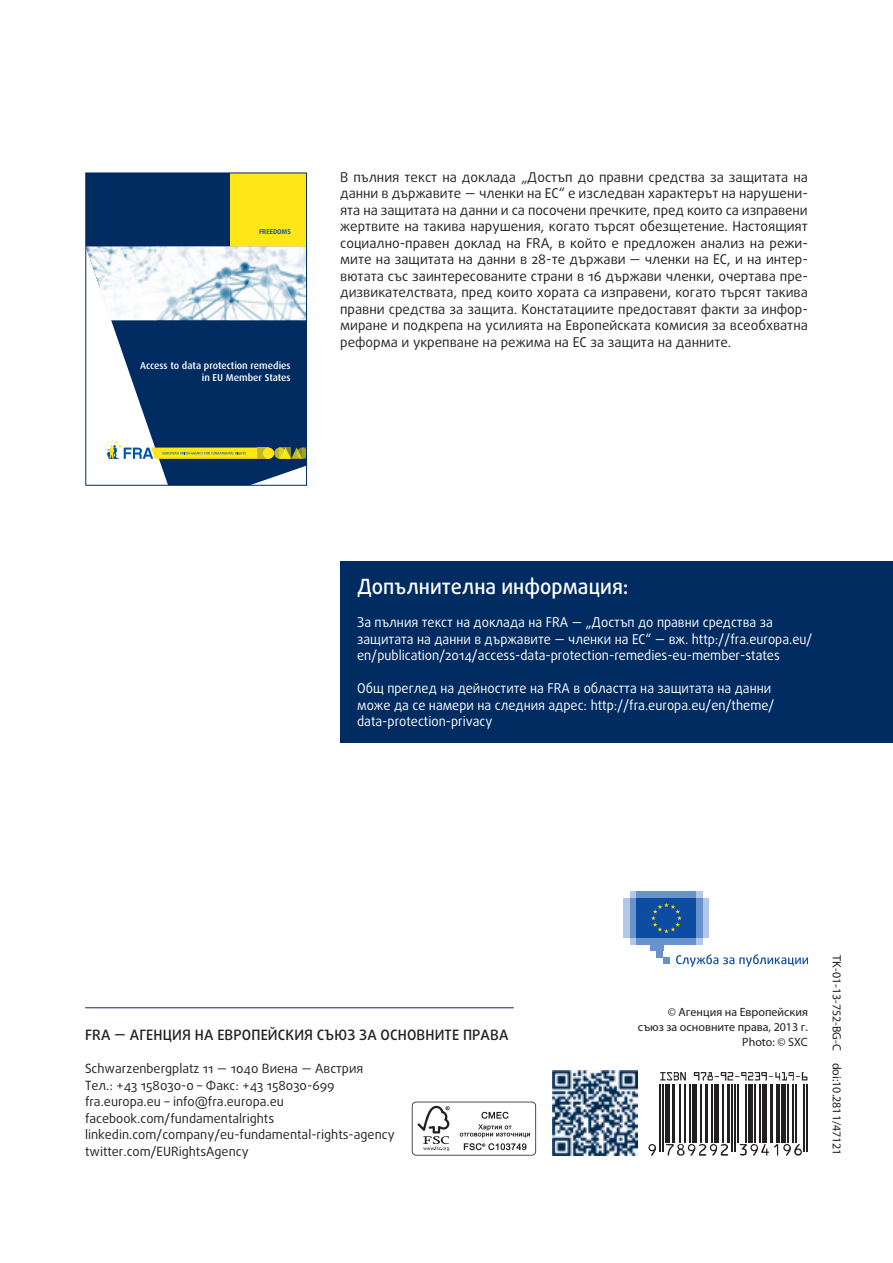
<style>
.page{position:relative;width:893px;height:1263px;background:#fff}
.page>*{position:absolute;margin:0;border:0;box-sizing:border-box;transform-origin:0 0}
.special_further_titl{font:500 21px "Daxline Pro";letter-spacing:.005em;color:#fff;scale:.95 1}
.body_text{font:500 14.25px "Daxline Pro";letter-spacing:.01em;color:#231f20}
.body_text-2{font:13.5px/16.5px "Daxline Pro";color:#231f20;text-align:justify}
.special_further_body{font:13.5px/16.5px "Daxline Pro";color:#fff;scale:.95 1}
.body_text-3{font:12.75px "Daxline Pro";color:#231f20}
.t1{font:12px/15px "Myriad Pro";color:#231f20;text-align:right}
.t2{font:500 10.05px/12px "Dax";color:#fff;text-align:right}
.t3{font:700 6.75px "Daxline Pro";color:#0155a5}
</style>
<div class="page">
<svg style="left:630px;top:938px;width:73px;height:6px"></svg>
<svg style="left:630px;top:892px;width:73px;height:6px"></svg>
<div style="left:637px;top:892px;width:59px;height:6px;background:#6892cc"></div>
<div style="left:637px;top:938px;width:59px;height:6px;background:#6892cc"></div>
<div style="left:696px;top:898px;width:7px;height:40px;background:#6892cc"></div>
<div style="left:703px;top:898px;width:6px;height:40px;background:#b3c8e5"></div>
<div style="left:630px;top:898px;width:7px;height:40px;background:#6892cc"></div>
<div style="left:624px;top:898px;width:6px;height:40px;background:#b3c8e5"></div>
<div style="left:650px;top:938px;width:13px;height:13px;background:#6892cc"></div>
<div style="left:656px;top:938px;width:7px;height:19px;background:#6892cc"></div>
<div style="left:663px;top:957px;width:7px;height:7px;background:#6892cc"></div>
<div style="left:637px;top:898px;width:59px;height:40px;background:#0d4da1"></div>
<svg style="left:651px;top:903px;width:31px;height:30px"></svg>
<svg style="left:676px;top:954px;width:132px;height:13px"></svg>
<hr style="left:85px;top:1007px;width:429px;height:1px;background:#002c62">
<img style="left:553px;top:1070px;width:85px;height:85px">
<svg style="left:111px;top:320px;width:194px;height:164px;background:#264c79"></svg>
<div style="left:86px;top:173px;width:221px;height:74px;background:#002c62"></div>
<div style="left:230px;top:173px;width:77px;height:74px;background:#ffe616"></div>
<svg style="left:274px;top:448px;width:11px;height:11px"></svg>
<div style="left:257px;top:448px;width:12px;height:11px;background:#bfb729"></div>
<div style="left:263px;top:448px;width:11px;height:11px;background:#ffe616;border-radius:50%"></div>
<svg style="left:291px;top:448px;width:11px;height:11px"></svg>
<svg style="left:280px;top:448px;width:11px;height:11px"></svg>
<div style="left:302px;top:448px;width:5px;height:11px;background:#9e9f32"></div>
<svg style="left:105px;top:440px;width:152px;height:19px"></svg>
<svg style="left:87px;top:247px;width:218px;height:73px"></svg>
<svg style="left:156px;top:247px;width:74px;height:73px;fill:#f5f8f9"></svg>
<div style="left:85px;top:173px;width:222px;height:313px;border:1px solid #002c62"></div>
<div style="left:340px;top:561px;width:553px;height:182px;background:#002c62"></div>
<hr style="left:659px;top:1084px;width:2px;height:68px;background:#231f20">
<hr style="left:663px;top:1084px;width:1px;height:68px;background:#231f20">
<div style="left:665px;top:1084px;width:5px;height:58px;background:#231f20"></div>
<hr style="left:672px;top:1084px;width:3px;height:58px;background:#231f20">
<hr style="left:680px;top:1084px;width:1px;height:58px;background:#231f20">
<hr style="left:685px;top:1084px;width:1px;height:58px;background:#231f20">
<hr style="left:689px;top:1084px;width:1px;height:58px;background:#231f20">
<div style="left:692px;top:1084px;width:5px;height:58px;background:#231f20"></div>
<hr style="left:700px;top:1084px;width:1px;height:58px;background:#231f20">
<hr style="left:705px;top:1084px;width:2px;height:58px;background:#231f20">
<hr style="left:711px;top:1084px;width:1px;height:58px;background:#231f20">
<hr style="left:714px;top:1084px;width:4px;height:58px;background:#231f20">
<hr style="left:722px;top:1084px;width:1px;height:58px;background:#231f20">
<hr style="left:727px;top:1084px;width:3px;height:58px;background:#231f20">
<hr style="left:731px;top:1084px;width:2px;height:68px;background:#231f20">
<hr style="left:734px;top:1084px;width:2px;height:68px;background:#231f20">
<hr style="left:738px;top:1084px;width:1px;height:58px;background:#231f20">
<hr style="left:745px;top:1084px;width:2px;height:58px;background:#231f20">
<div style="left:748px;top:1084px;width:5px;height:58px;background:#231f20"></div>
<hr style="left:755px;top:1084px;width:1px;height:58px;background:#231f20">
<hr style="left:759px;top:1084px;width:2px;height:58px;background:#231f20">
<div style="left:762px;top:1084px;width:5px;height:58px;background:#231f20"></div>
<hr style="left:770px;top:1084px;width:3px;height:58px;background:#231f20">
<hr style="left:776px;top:1084px;width:4px;height:58px;background:#231f20">
<div style="left:781px;top:1084px;width:5px;height:58px;background:#231f20"></div>
<hr style="left:787px;top:1084px;width:2px;height:58px;background:#231f20">
<hr style="left:792px;top:1084px;width:2px;height:58px;background:#231f20">
<hr style="left:795px;top:1084px;width:2px;height:58px;background:#231f20">
<hr style="left:803px;top:1084px;width:2px;height:68px;background:#231f20">
<hr style="left:806px;top:1084px;width:2px;height:68px;background:#231f20">
<svg style="left:648px;top:1144px;width:8px;height:11px"></svg>
<svg style="left:666px;top:1144px;width:62px;height:11px"></svg>
<svg style="left:740px;top:1144px;width:62px;height:11px"></svg>
<svg style="left:660px;top:1072px;width:26px;height:8px"></svg>
<svg style="left:694px;top:1072px;width:113px;height:8px"></svg>
<svg style="left:412px;top:1102px;width:124px;height:53px"></svg>
<p class="t3" style="left:259px;top:227px;width:33px">FREEDOMS</p>
<p class="t2" style="left:140px;top:359px;width:152px">Access to data protection remedies in EU Member States</p>
<p class="body_text-2" style="left:340px;top:169px;width:469px">В пълния текст на доклада „Достъп до правни средства за защитата на данни в държавите — членки на ЕС“ е изследван характерът на нарушени‑ ята на защитата на данни и са посочени пречките, пред които са изправени жертвите на такива нарушения, когато търсят обезщетение. Настоящият социално‑правен доклад на FRA, в който е предложен анализ на режи‑ мите на защитата на данни в 28-те държави — членки на ЕС, и на интер‑ вютата със заинтересованите страни в 16 държави членки, очертава пре‑ дизвикателствата, пред които хората са изправени, когато търсят такива правни средства за защита. Констатациите предоставят факти за инфор‑ миране и подкрепа на усилията на Европейската комисия за всеобхватна реформа и укрепване на режима на ЕС за защита на данните.</p>
<p class="special_further_titl" style="left:357px;top:573px;width:287px">Допълнителна информация:</p>
<p class="special_further_body" style="left:357px;top:614px;width:481px">За пълния текст на доклада на FRA — „Достъп до правни средства за защитата на данни в държавите — членки на ЕС“ — вж. http://fra.europa.eu/ en/publication/2014/access‑data‑protection‑remedies‑eu‑member‑states</p>
<p class="special_further_body" style="left:357px;top:680px;width:441px">Общ преглед на дейностите на FRA в областта на защитата на данни може да се намери на следния адрес: http://fra.europa.eu/en/theme/ data‑protection‑privacy</p>
<p class="body_text" style="left:85px;top:1025px;width:425px">FRA — АГЕНЦИЯ НА ЕВРОПЕЙСКИЯ СЪЮЗ ЗА ОСНОВНИТЕ ПРАВА</p>
<p class="body_text-3" style="left:85px;top:1060px;width:280px">Schwarzenbergplatz 11 — 1040 Виена — Австрия</p>
<p class="body_text-3" style="left:85px;top:1076px;width:251px">Тел.: +43 158030-0 – Факс: +43 158030-699</p>
<p class="body_text-3" style="left:85px;top:1093px;width:200px">fra.europa.eu – info@fra.europa.eu</p>
<p class="body_text-3" style="left:85px;top:1109px;width:191px">facebook.com/fundamentalrights</p>
<p class="body_text-3" style="left:85px;top:1126px;width:311px">linkedin.com/company/eu-fundamental-rights-agency</p>
<p class="body_text-3" style="left:85px;top:1142px;width:165px">twitter.com/EURightsAgency</p>
<p class="t1" style="left:638px;top:1004px;width:171px">© Агенция на Европейския<br>съюз за основните права, 2013 г.</p>
<p class="t1" style="left:742px;top:1034px;width:67px">Photo: © SXC</p>
<p class="t1" style="left:844px;top:955px;width:202px;rotate:90deg">TK-01-13-752-BG-C doi:10.2811/47121</p>
</div>
